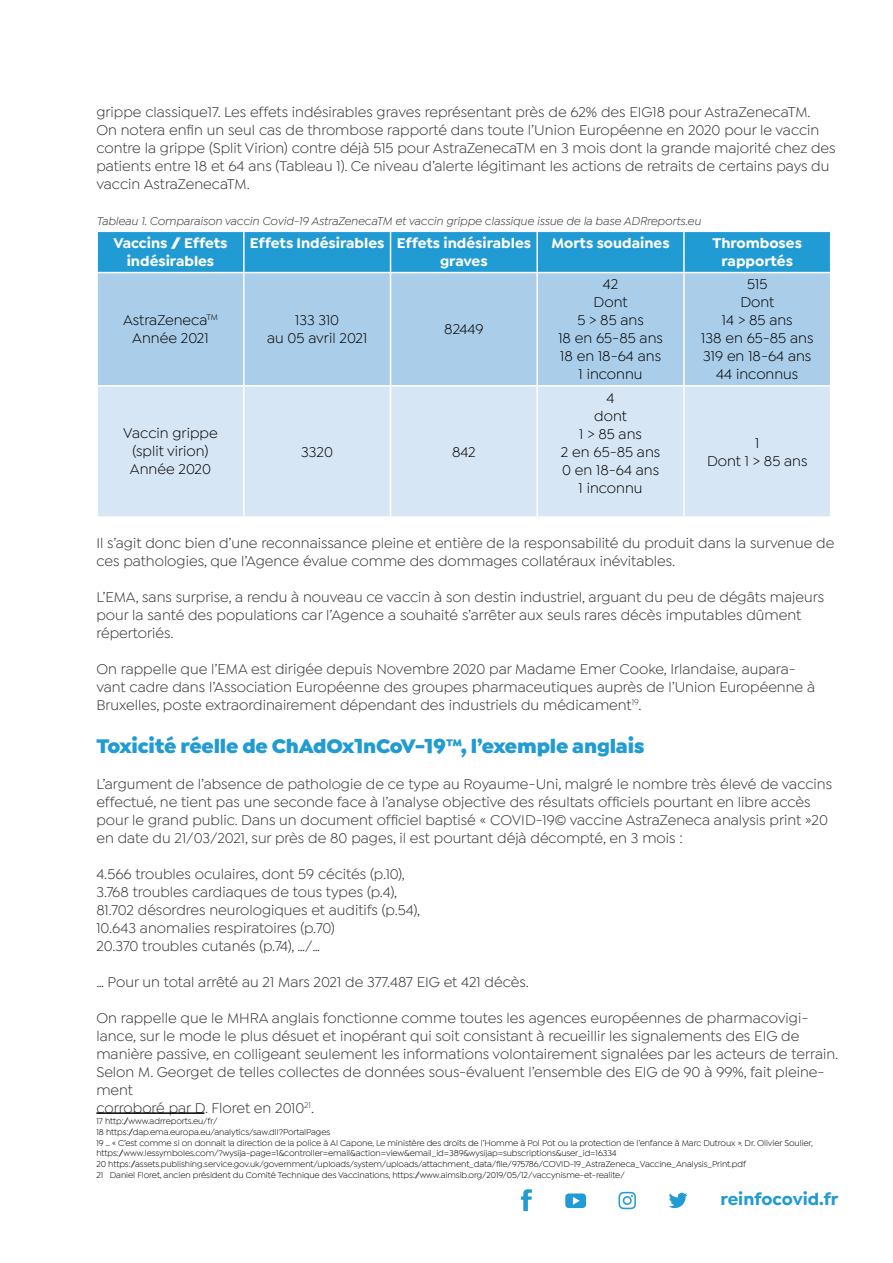
<style>
.page{position:relative;width:893px;height:1263px;background:#fff}
.page>*{position:absolute;margin:0;border:0;box-sizing:border-box;transform-origin:0 0}
.t1{font:900 21px "Isidora Sans";letter-spacing:-.01em;color:#219bd3}
.t2{font:700 18px "Isidora Sans";color:#219bd3}
.t3{font:15px/18px "Isidora Sans";color:#303030}
.t4{font:15px/18px "Isidora Sans";color:#000;text-align:center}
.t5{font:700 15px/18px "Isidora Sans";color:#fff;text-align:center}
.t6{font:italic 12px "Isidora Sans";color:#303030}
.t7{font:9px/10.8px "Isidora Sans";letter-spacing:-.01em;color:#000}
</style>
<div class="page">
<svg style="left:521px;top:1189px;width:11px;height:22px"></svg>
<svg style="left:669px;top:1193px;width:18px;height:15px"></svg>
<svg style="left:565px;top:1193px;width:21px;height:15px"></svg>
<svg style="left:618px;top:1192px;width:18px;height:17px"></svg>
<div style="left:98px;top:232px;width:732px;height:40px;background:#219bd3"></div>
<div style="left:98px;top:273px;width:732px;height:112px;background:#aacde9"></div>
<div style="left:98px;top:387px;width:732px;height:129px;background:#d7e6f4"></div>
<hr style="left:243px;top:232px;width:2px;height:40px;background:#fff">
<hr style="left:390px;top:232px;width:1px;height:40px;background:#fff">
<hr style="left:536px;top:232px;width:2px;height:40px;background:#fff">
<hr style="left:683px;top:232px;width:2px;height:40px;background:#fff">
<hr style="left:243px;top:273px;width:2px;height:112px;background:#fff">
<hr style="left:390px;top:273px;width:1px;height:112px;background:#fff">
<hr style="left:536px;top:273px;width:2px;height:112px;background:#fff">
<hr style="left:683px;top:273px;width:2px;height:112px;background:#fff">
<hr style="left:243px;top:387px;width:2px;height:129px;background:#fff">
<hr style="left:390px;top:387px;width:1px;height:129px;background:#fff">
<hr style="left:536px;top:387px;width:2px;height:129px;background:#fff">
<hr style="left:683px;top:387px;width:2px;height:129px;background:#fff">
<hr style="left:96px;top:1112px;width:108px;height:2px;background:#000">
<p class="t3" style="left:96px;top:103px;width:741px">grippe classique17. Les effets indésirables graves représentant près de 62% des EIG18 pour AstraZenecaTM.<br>On notera enfin un seul cas de thrombose rapporté dans toute l’Union Européenne en 2020 pour le vaccin contre la grippe (Split Virion) contre déjà 515 pour AstraZenecaTM en 3 mois dont la grande majorité chez des patients entre 18 et 64 ans (Tableau 1). Ce niveau d’alerte légitimant les actions de retraits de certains pays du vaccin AstraZenecaTM.</p>
<p class="t6" style="left:96px;top:214px;width:606px">Tableau 1. Comparaison vaccin Covid-19 AstraZenecaTM et vaccin grippe classique issue de la base ADRreports.eu</p>
<p class="t5" style="left:113px;top:234px;width:116px">Vaccins // Effets indésirables</p>
<p class="t5" style="left:440px;top:234px;width:92px;text-align:left;text-indent:-190px">Effets Indésirables Effets indésirables graves</p>
<p class="t5" style="left:551px;top:234px;width:120px">Morts soudaines</p>
<p class="t5" style="left:713px;top:234px;width:91px">Thromboses rapportés</p>
<p class="t4" style="left:123px;top:311px;width:96px">AstraZeneca<sup>TM<br></sup>Année 2021</p>
<p class="t4" style="left:267px;top:311px;width:102px">133 310<br>au 05 avril 2021</p>
<p class="t4" style="left:444px;top:320px;width:41px">82449</p>
<p class="t4" style="left:123px;top:424px;width:96px">Vaccin grippe (split virion)<br>Année 2020</p>
<p class="t4" style="left:301px;top:442px;width:33px">3320</p>
<p class="t4" style="left:452px;top:442px;width:25px">842</p>
<p class="t4" style="left:558px;top:275px;width:106px">42<br>Dont<br>5 &gt; 85 ans<br>18 en 65-85 ans<br>18 en 18-64 ans<br>1 inconnu</p>
<p class="t4" style="left:701px;top:275px;width:114px">515<br>Dont<br>14 &gt; 85 ans<br>138 en 65-85 ans<br>319 en 18-64 ans<br>44 inconnus</p>
<p class="t4" style="left:561px;top:388px;width:101px">4<br>dont<br>1 &gt; 85 ans<br>2 en 65-85 ans<br>0 en 18-64 ans<br>1 inconnu</p>
<p class="t4" style="left:707px;top:433px;width:102px">1<br>Dont 1 &gt; 85 ans</p>
<p class="t3" style="left:96px;top:534px;width:739px">Il s’agit donc bien d’une reconnaissance pleine et entière de la responsabilité du produit dans la survenue de ces pathologies, que l’Agence évalue comme des dommages collatéraux inévitables.</p>
<p class="t3" style="left:96px;top:588px;width:729px">L’EMA, sans surprise, a rendu à nouveau ce vaccin à son destin industriel, arguant du peu de dégâts majeurs pour la santé des populations car l’Agence a souhaité s’arrêter aux seuls rares décès imputables dûment répertoriés.</p>
<p class="t3" style="left:96px;top:660px;width:720px">On rappelle que l’EMA est dirigée depuis Novembre 2020 par Madame Emer Cooke, Irlandaise, aupara&shy;vant cadre dans l’Association Européenne des groupes pharmaceutiques auprès de l’Union Européenne à<br>Bruxelles, poste extraordinairement dépendant des industriels du médicament<sup>19</sup>.</p>
<h1 class="t1" style="left:96px;top:733px;width:550px">Toxicité réelle de ChAdOx1nCoV-19™, l’exemple anglais</h1>
<p class="t3" style="left:96px;top:775px;width:737px">L’argument de l’absence de pathologie de ce type au Royaume-Uni, malgré le nombre très élevé de vaccins effectué, ne tient pas une seconde face à l’analyse objective des résultats officiels pourtant en libre accès pour le grand public. Dans un document officiel baptisé « COVID-19© vaccine AstraZeneca analysis print »20 en date du 21/03/2021, sur près de 80 pages, il est pourtant déjà décompté, en 3 mois :</p>
<p class="t3" style="left:96px;top:865px;width:325px">4.566 troubles oculaires, dont 59 cécités (p.10), 3.768 troubles cardiaques de tous types (p.4), 81.702 désordres neurologiques et auditifs (p.54), 10.643 anomalies respiratoires (p.70)<br>20.370 troubles cutanés (p.74), …/…</p>
<p class="t3" style="left:96px;top:973px;width:434px">… Pour un total arrêté au 21 Mars 2021 de 377.487 EIG et 421 décès.</p>
<p class="t3" style="left:96px;top:1009px;width:743px">On rappelle que le MHRA anglais fonctionne comme toutes les agences européennes de pharmacovigi&shy;lance, sur le mode le plus désuet et inopérant qui soit consistant à recueillir les signalements des EIG de manière passive, en colligeant seulement les informations volontairement signalées par les acteurs de terrain.<br>Selon M. Georget de telles collectes de données sous-évaluent l’ensemble des EIG de 90 à 99%, fait pleine&shy;ment<br>corroboré par D. Floret en 2010<sup>21</sup>.</p>
<p class="t7" style="left:96px;top:1115px;width:718px">17 http:/www.adrreports.eu/fr/<br>18 https:/dap.ema.europa.eu/analytics/saw.dll?PortalPages<br>19 … « C’est comme si on donnait la direction de la police à Al Capone, Le ministère des droits de l’Homme à Pol Pot ou la protection de l’enfance à Marc Dutroux ». Dr. Olivier Soulier, https:/www.lessymboles.com/?wysija-page=1&amp;controller=email&amp;action=view&amp;email_id=389&amp;wysijap=subscriptions&amp;user_id=16334<br>20 https:/assets.publishing.service.gov.uk/government/uploads/system/uploads/attachment_data/file/975786/COVID-19_AstraZeneca_Vaccine_Analysis_Print.pdf<br>21 Daniel Floret, ancien président du Comité Technique des Vaccinations, https:/www.aimsib.org/2019/05/12/vaccynisme-et-realite/</p>
<p class="t2" style="left:720px;top:1188px;width:120px">reinfocovid.fr</p>
</div>
